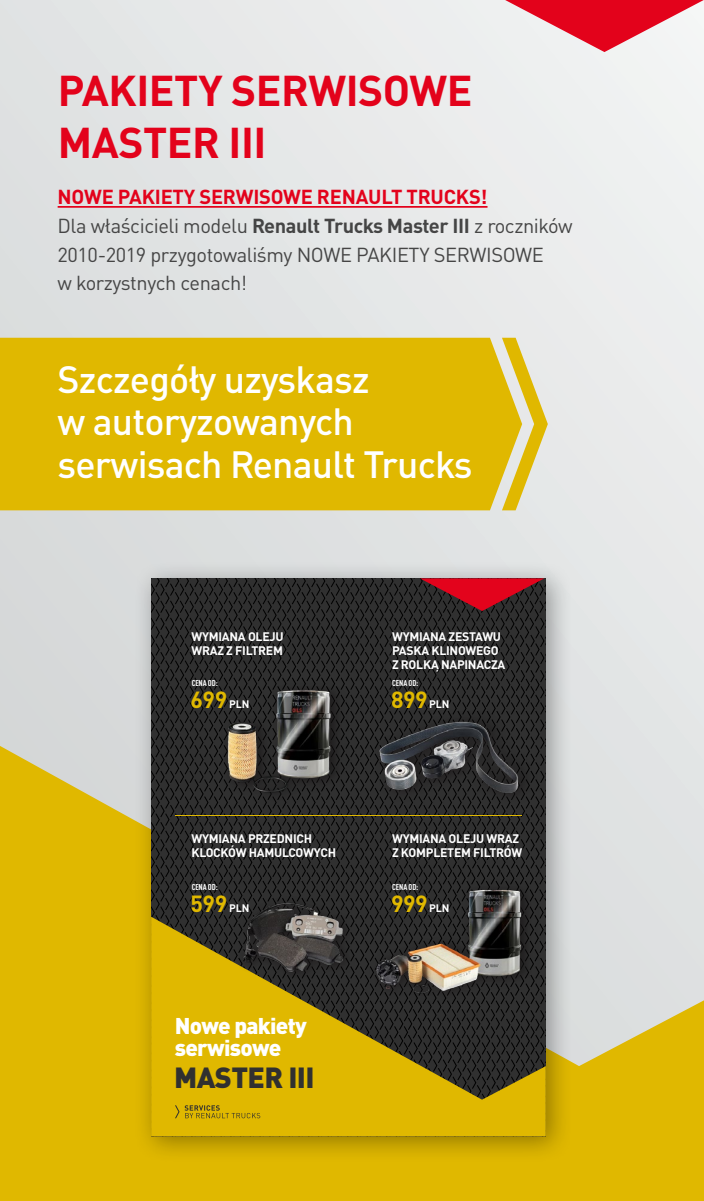
<style>
.page{position:relative;width:704px;height:1201px;background:#fff}
.page>*{position:absolute;margin:0;border:0;box-sizing:border-box;transform-origin:0 0}
.t1{font:700 42.5px/51.2px "DIN Pro";letter-spacing:-.01em;color:#e3021b}
.t2{font:500 37.5px/42.5px "DIN Pro";letter-spacing:-.02em;color:#fff}
.t3{font:900 28.75px "DIN Pro";letter-spacing:-.02em;color:#303030}
.t4{font:700 23.12px "DIN Pro";letter-spacing:-.02em;color:#e0b800}
.t5{font:900 22.5px/21.9px "DIN Pro";letter-spacing:-.03em;color:#fff}
.t6{font:20px/28.8px "DIN Pro";letter-spacing:-.02em;color:#454545}
.t7{font:700 12.25px/13.9px "DIN Pro";letter-spacing:-.02em;color:#fff}
.t8{font:700 condensed 8.5px "DIN Pro";letter-spacing:-.01em;color:#fff}
.s1{font-weight:700;color:#e3021b}
.s2{font-weight:700}
.s3{font-size:10.75px;color:#fff}
</style>
<div class="page">
<div style="left:0;top:0;width:703px;height:1200px;background:linear-gradient(to right,#dcdede,#edefef)"></div>
<svg style="left:505px;top:0;width:198px;height:52px"></svg>
<svg style="left:0;top:745px;width:703px;height:455px;background:#dfc446"></svg>
<hr style="left:58px;top:206px;width:429px;height:2px;background:#e3021b">
<div style="left:0;top:337px;width:502px;height:173px;background:#e0b800"></div>
<svg style="left:502px;top:337px;width:45px;height:173px;background:#e3d281"></svg>
<div style="left:133px;top:560px;width:439px;height:603px;background:#000;opacity:.35"></div>
<svg style="left:151px;top:578px;width:394px;height:338px;background:#272727"></svg>
<svg style="left:420px;top:578px;width:124px;height:33px;background:#841521"></svg>
<svg style="left:151px;top:916px;width:394px;height:220px;background:#ae910a"></svg>
<div style="left:368px;top:879px;width:177px;height:126px;background:#231f20;opacity:.75"></div>
<img style="left:358px;top:879px;width:181px;height:128px">
<div style="left:220px;top:680px;width:137px;height:127px;background:#231f20;opacity:.75"></div>
<img style="left:204px;top:676px;width:154px;height:125px">
<div style="left:237px;top:895px;width:121px;height:88px;background:#231f20;opacity:.75"></div>
<img style="left:240px;top:889px;width:110px;height:95px">
<div style="left:373px;top:707px;width:167px;height:98px;background:#231f20;opacity:.75"></div>
<img style="left:377px;top:708px;width:153px;height:103px">
<svg style="left:175px;top:1104px;width:85px;height:13px"></svg>
<hr style="left:175px;top:815px;width:346px;height:1px;background:#e0b800">
<h1 class="t1" style="left:58px;top:60px;width:416px">PAKIETY SERWISOWE<br>MASTER III</h1>
<p class="t6" style="left:57px;top:180px;width:516px"><span class="s1">NOWE PAKIETY SERWISOWE RENAULT TRUCKS!<br></span>Dla właścicieli modelu <span class="s2">Renault Trucks Master III</span> z roczników 2010-2019 przygotowaliśmy NOWE PAKIETY SERWISOWE<br>w korzystnych cenach!</p>
<h2 class="t2" style="left:58px;top:354px;width:416px">Szczegóły uzyskasz<br>w autoryzowanych serwisach Renault Trucks</h2>
<p class="t7" style="left:191px;top:628px;width:94px">WYMIANA OLEJU<br>WRAZ Z FILTREM</p>
<p class="t8" style="left:192px;top:677px;width:28px">CENA OD:</p>
<p class="t4" style="left:190px;top:679px;width:60px">699 <span class="s3">PLN</span></p>
<p class="t7" style="left:191px;top:830px;width:146px">WYMIANA PRZEDNICH<br>KLOCKÓW HAMULCOWYCH</p>
<p class="t8" style="left:192px;top:880px;width:28px">CENA OD:</p>
<p class="t4" style="left:190px;top:883px;width:60px">599 <span class="s3">PLN</span></p>
<p class="t5" style="left:175px;top:1011px;width:134px">Nowe pakiety serwisowe</p>
<h3 class="t3" style="left:174px;top:1052px;width:142px">MASTER III</h3>
<p class="t7" style="left:392px;top:628px;width:115px">WYMIANA ZESTAWU<br>PASKA KLINOWEGO<br>Z ROLKĄ NAPINACZA</p>
<p class="t8" style="left:392px;top:677px;width:28px">CENA OD:</p>
<p class="t4" style="left:391px;top:679px;width:60px">899<span class="s3">PLN</span></p>
<p class="t7" style="left:392px;top:830px;width:132px">WYMIANA OLEJU WRAZ<br>Z KOMPLETEM FILTRÓW</p>
<p class="t8" style="left:392px;top:880px;width:28px">CENA OD:</p>
<p class="t4" style="left:391px;top:883px;width:60px">999<span class="s3">PLN</span></p>
</div>
